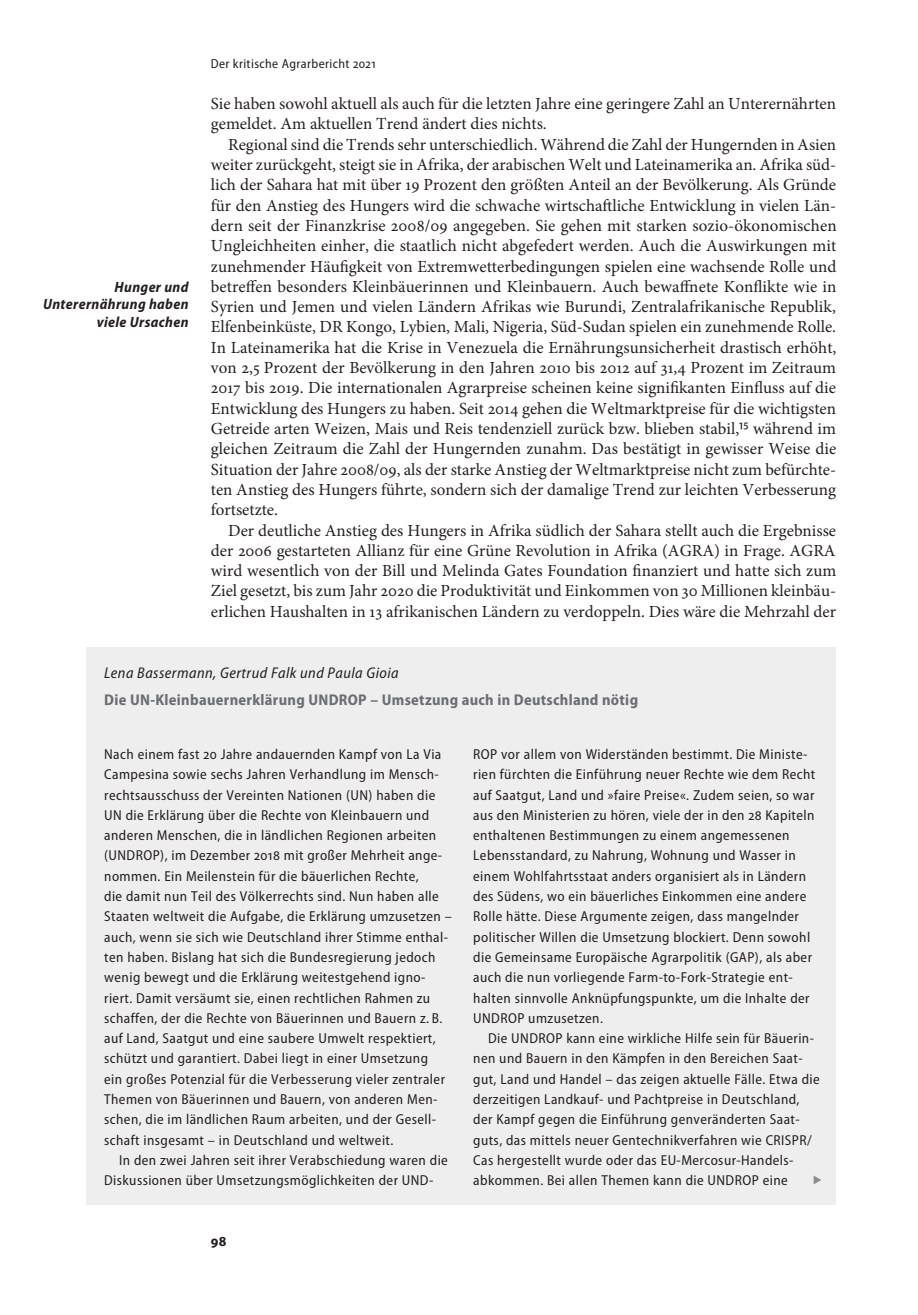
<style>
.page{position:relative;width:918px;height:1315px;background:#fff}
.page>*{position:absolute;margin:0;border:0;box-sizing:border-box;transform-origin:0 0}
.t1{font:16.97px/20.3px "Minion Pro";color:#231f20;text-align:justify}
.t2{font:700 semi-condensed 15.58px "Myriad Pro";letter-spacing:.02em;color:#6c6d70}
.t3{font:italic semi-condensed 15.58px "Myriad Pro";letter-spacing:.03em;color:#231f20}
.t4{font:italic 700 semi-condensed 14.88px/17.5px "Myriad Pro";letter-spacing:.025em;color:#231f20;text-align:right}
.t5{font:700 semi-condensed 14.88px "Myriad Pro";color:#231f20}
.t6{font:semi-condensed 14.35px/20.3px "Myriad Pro";letter-spacing:.03em;color:#231f20}
.t7{font:semi-condensed 13.12px "Myriad Pro";letter-spacing:.03em;color:#231f20}
.s1{font-family:"Myriad Pro";font-stretch:semi-condensed;font-size:17.5px}
</style>
<div class="page">
<div style="left:87px;top:647px;width:749px;height:558px;background:#eeeeef"></div>
<p class="t4" style="left:43px;top:278px;width:147px">Hunger und<br>Unterernährung haben viele Ursachen</p>
<p class="t7" style="left:211px;top:57px;width:166px">Der kritische Agrarbericht 2021</p>
<p class="t1" style="left:211px;top:94px;width:626px">Sie haben sowohl aktuell als auch für die letzten Jahre eine geringere Zahl an Unterernährten gemeldet. Am aktuellen Trend ändert dies nichts.</p>
<p class="t1" style="left:211px;top:134px;width:627px;text-indent:17px">Regional sind die Trends sehr unterschiedlich. Während die Zahl der Hungernden in Asien weiter zurückgeht, steigt sie in Afrika, der arabischen Welt und Lateinamerika an. Afrika süd&shy;lich der Sahara hat mit über 19 Prozent den größten Anteil an der Bevölkerung. Als Gründe für den Anstieg des Hungers wird die schwache wirtschaftliche Entwicklung in vielen Län&shy;dern seit der Finanzkrise 2008/09 angegeben. Sie gehen mit starken sozio-ökonomischen Ungleichheiten einher, die staatlich nicht abgefedert werden. Auch die Auswirkungen mit zunehmender Häufigkeit von Extremwetterbedingungen spielen eine wachsende Rolle und betreffen besonders Kleinbäuerinnen und Kleinbauern. Auch bewaffnete Konflikte wie in Syrien und Jemen und vielen Ländern Afrikas wie Burundi, Zentralafrikanische Republik, Elfenbeinküste, DR Kongo, Lybien, Mali, Nigeria, Süd-Sudan spielen ein zunehmende Rolle.<br>In Lateinamerika hat die Krise in Venezuela die Ernährungsunsicherheit drastisch erhöht, von 2,5 Prozent der Bevölkerung in den Jahren 2010 bis 2012 auf 31,4 Prozent im Zeitraum 2017 bis 2019. Die internationalen Agrarpreise scheinen keine signifikanten Einfluss auf die Entwicklung des Hungers zu haben. Seit 2014 gehen die Weltmarktpreise für die wichtigsten Getreide arten Weizen, Mais und Reis tendenziell zurück bzw. blieben stabil,<span class="s1">15</span> während im gleichen Zeitraum die Zahl der Hungernden zunahm. Das bestätigt in gewisser Weise die Situation der Jahre 2008/09, als der starke Anstieg der Weltmarktpreise nicht zum befürchte&shy;ten Anstieg des Hungers führte, sondern sich der damalige Trend zur leichten Verbesserung fortsetzte.</p>
<p class="t1" style="left:211px;top:520px;width:627px;text-indent:17px">Der deutliche Anstieg des Hungers in Afrika südlich der Sahara stellt auch die Ergebnisse der 2006 gestarteten Allianz für eine Grüne Revolution in Afrika (AGRA) in Frage. AGRA wird wesentlich von der Bill und Melinda Gates Foundation finanziert und hatte sich zum Ziel gesetzt, bis zum Jahr 2020 die Produktivität und Einkommen von 30 Millionen kleinbäu&shy;erlichen Haushalten in 13 afrikanischen Ländern zu verdoppeln. Dies wäre die Mehrzahl der</p>
<p class="t3" style="left:104px;top:664px;width:296px">Lena Bassermann, Gertrud Falk und Paula Gioia</p>
<p class="t2" style="left:104px;top:691px;width:535px">Die UN-Kleinbauernerklärung UNDROP – Umsetzung auch in Deutschland nötig</p>
<p class="t6" style="left:104px;top:744px;width:349px">Nach einem fast 20 Jahre andauernden Kampf von La Via Campesina sowie sechs Jahren Verhandlung im Mensch&shy;rechtsausschuss der Vereinten Nationen (UN) haben die UN die Erklärung über die Rechte von Kleinbauern und anderen Menschen, die in ländlichen Regionen arbeiten (UNDROP), im Dezember 2018 mit großer Mehrheit ange&shy;nommen. Ein Meilenstein für die bäuerlichen Rechte,<br>die damit nun Teil des Völkerrechts sind. Nun haben alle Staaten weltweit die Aufgabe, die Erklärung umzusetzen – auch, wenn sie sich wie Deutschland ihrer Stimme enthal&shy;ten haben. Bislang hat sich die Bundesregierung jedoch wenig bewegt und die Erklärung weitestgehend igno&shy;riert. Damit versäumt sie, einen rechtlichen Rahmen zu schaffen, der die Rechte von Bäuerinnen und Bauern z. B. auf Land, Saatgut und eine saubere Umwelt respektiert, schützt und garantiert. Dabei liegt in einer Umsetzung<br>ein großes Potenzial für die Verbesserung vieler zentraler Themen von Bäuerinnen und Bauern, von anderen Men&shy;schen, die im ländlichen Raum arbeiten, und der Gesell&shy;schaft insgesamt – in Deutschland und weltweit.</p>
<p class="t6" style="left:104px;top:1150px;width:345px;text-indent:15px">In den zwei Jahren seit ihrer Verabschiedung waren die<br>Diskussionen über Umsetzungsmöglichkeiten der UND-</p>
<p class="t6" style="left:473px;top:744px;width:344px">ROP vor allem von Widerständen bestimmt. Die Ministe&shy;rien fürchten die Einführung neuer Rechte wie dem Recht auf Saatgut, Land und »faire Preise«. Zudem seien, so war aus den Ministerien zu hören, viele der in den 28 Kapiteln enthaltenen Bestimmungen zu einem angemessenen Lebensstandard, zu Nahrung, Wohnung und Wasser in einem Wohlfahrtsstaat anders organisiert als in Ländern des Südens, wo ein bäuerliches Einkommen eine andere Rolle hätte. Diese Argumente zeigen, dass mangelnder politischer Willen die Umsetzung blockiert. Denn sowohl die Gemeinsame Europäische Agrarpolitik (GAP), als aber auch die nun vorliegende Farm-to-Fork-Strategie ent&shy;halten sinnvolle Anknüpfungspunkte, um die Inhalte der UNDROP umzusetzen.</p>
<p class="t6" style="left:473px;top:1028px;width:348px;text-indent:15px">Die UNDROP kann eine wirkliche Hilfe sein für Bäuerin&shy;nen und Bauern in den Kämpfen in den Bereichen Saat&shy;gut, Land und Handel – das zeigen aktuelle Fälle. Etwa die derzeitigen Landkauf- und Pachtpreise in Deutschland, der Kampf gegen die Einführung genveränderten Saat&shy;guts, das mittels neuer Gentechnikverfahren wie CRISPR/ Cas hergestellt wurde oder das EU-Mercosur-Handels&shy;abkommen. Bei allen Themen kann die UNDROP eine</p>
<p class="t5" style="left:211px;top:1233px;width:17px">98</p>
</div>
